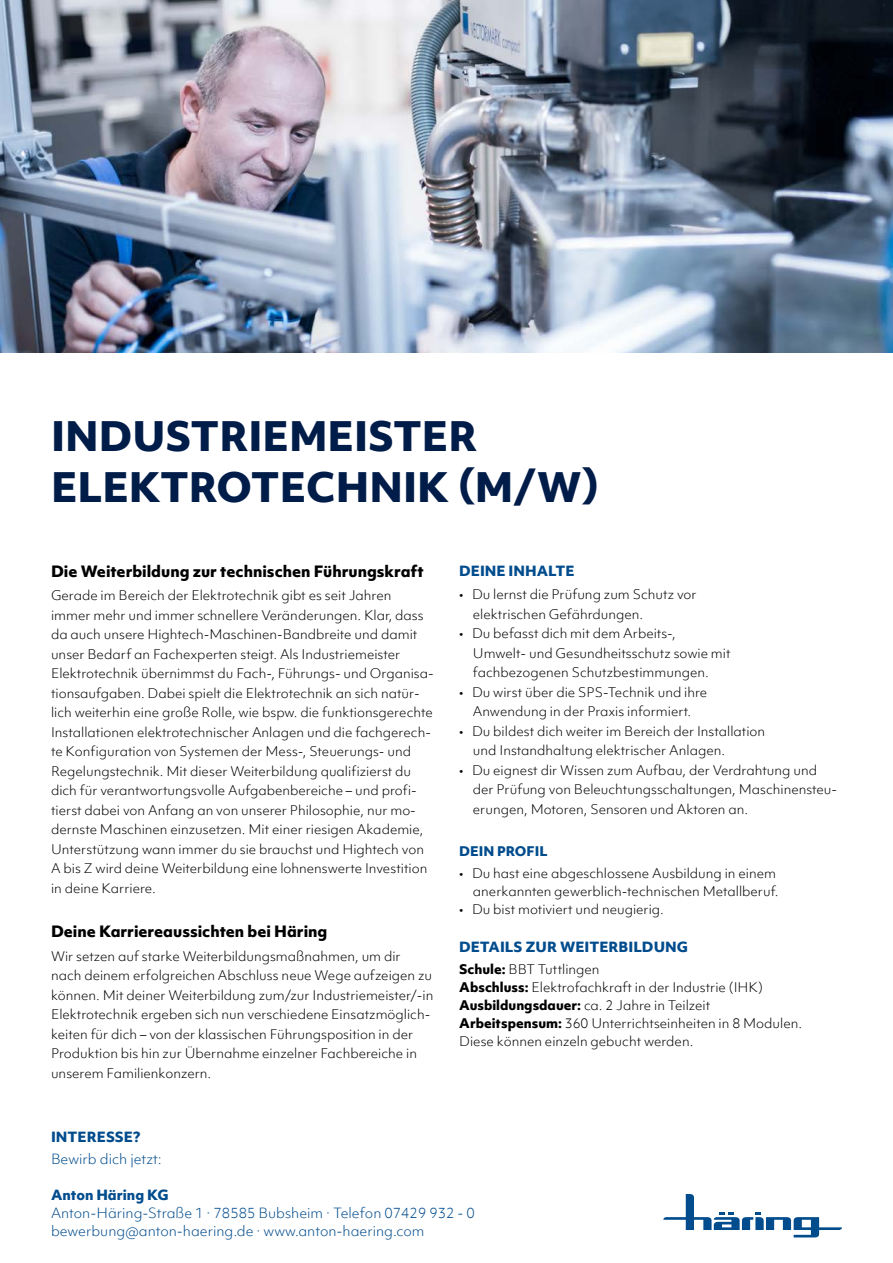
<style>
.page{position:relative;width:893px;height:1263px;background:#fff}
.page>*{position:absolute;margin:0;border:0;box-sizing:border-box;transform-origin:0 0}
.t1{font:800 39px/51px "Objektiv Mk 1";color:#001c49}
.t2{font:800 15px "Objektiv Mk 1";color:#000}
.t3{font:300 13.5px/18px "Objektiv Mk 1";color:#004c8d}
.t4{font:800 13.5px "Objektiv Mk 1";color:#004c8d}
.t5{font:300 12.75px/19.5px "Objektiv Mk 1";color:#000}
.t6{font:800 12.75px "Objektiv Mk 1";color:#004c8d}
.s1{font-weight:800}
</style>
<div class="page">
<img style="left:0;top:0;width:893px;height:353px">
<svg style="left:663px;top:1194px;width:179px;height:43px"></svg>
<h1 class="t1" style="left:51px;top:410px;width:550px">INDUSTRIEMEISTER<br>ELEKTROTECHNIK (M/W)</h1>
<p class="t2" style="left:51px;top:560px;width:374px">Die Weiterbildung zur technischen Führungskraft</p>
<p class="t5" style="left:51px;top:586px;width:384px">Gerade im Bereich der Elektrotechnik gibt es seit Jahren immer mehr und immer schnellere Veränderungen. Klar, dass da auch unsere Hightech-Maschinen-Bandbreite und damit unser Bedarf an Fachexperten steigt. Als Industriemeister Elektrotechnik übernimmst du Fach-, Führungs- und Organisa&shy;tionsaufgaben. Dabei spielt die Elektrotechnik an sich natür&shy;lich weiterhin eine große Rolle, wie bspw. die funktionsgerechte Installationen elektrotechnischer Anlagen und die fachgerech&shy;te Konfiguration von Systemen der Mess-, Steuerungs- und Regelungstechnik. Mit dieser Weiterbildung qualifizierst du dich für verantwortungsvolle Aufgabenbereiche – und profi&shy;tierst dabei von Anfang an von unserer Philosophie, nur mo&shy;dernste Maschinen einzusetzen. Mit einer riesigen Akademie, Unterstützung wann immer du sie brauchst und Hightech von A bis Z wird deine Weiterbildung eine lohnenswerte Investition in deine Karriere.</p>
<p class="t2" style="left:51px;top:920px;width:278px">Deine Karriereaussichten bei Häring</p>
<p class="t5" style="left:51px;top:946px;width:384px">Wir setzen auf starke Weiterbildungsmaßnahmen, um dir nach deinem erfolgreichen Abschluss neue Wege aufzeigen zu können. Mit deiner Weiterbildung zum/zur Industriemeister/-in Elektrotechnik ergeben sich nun verschiedene Einsatzmöglich&shy;keiten für dich – von der klassischen Führungsposition in der Produktion bis hin zur Übernahme einzelner Fachbereiche in unserem Familienkonzern.</p>
<p class="t4" style="left:459px;top:561px;width:117px">DEINE INHALTE</p>
<p class="t5" style="left:473px;top:585px;width:225px;text-indent:-14px">• Du lernst die Prüfung zum Schutz vor elektrischen Gefährdungen.</p>
<p class="t5" style="left:473px;top:624px;width:259px;text-indent:-14px">• Du befasst dich mit dem Arbeits-,<br>Umwelt- und Gesundheitsschutz sowie mit fachbezogenen Schutzbestimmungen.</p>
<p class="t5" style="left:459px;top:682px;width:249px;text-align:center">• Du wirst über die SPS-Technik und ihre<br>Anwendung in der Praxis informiert.</p>
<p class="t5" style="left:473px;top:721px;width:294px;text-indent:-14px">• Du bildest dich weiter im Bereich der Installation und Instandhaltung elektrischer Anlagen.</p>
<p class="t5" style="left:473px;top:760px;width:366px;text-indent:-14px">• Du eignest dir Wissen zum Aufbau, der Verdrahtung und der Prüfung von Beleuchtungsschaltungen, Maschinensteu&shy;erungen, Motoren, Sensoren und Aktoren an.</p>
<p class="t6" style="left:459px;top:842px;width:90px">DEIN PROFIL</p>
<p class="t5" style="left:459px;top:864px;width:321px;line-height:18px;text-align:right">• Du hast eine abgeschlossene Ausbildung in einem anerkannten gewerblich-technischen Metallberuf.</p>
<p class="t5" style="left:459px;top:900px;width:206px">• Du bist motiviert und neugierig.</p>
<p class="t4" style="left:459px;top:937px;width:230px">DETAILS ZUR WEITERBILDUNG</p>
<p class="t5" style="left:459px;top:960px;width:344px;line-height:18px"><span class="s1">Schule:</span> BBT Tuttlingen<br><span class="s1">Abschluss:</span> Elektrofachkraft in der Industrie (IHK)<br><span class="s1">Ausbildungsdauer:</span> ca. 2 Jahre in Teilzeit <span class="s1">Arbeitspensum:</span> 360 Unterrichtseinheiten in 8 Modulen.<br>Diese können einzeln gebucht werden.</p>
<p class="t4" style="left:51px;top:1127px;width:91px">INTERESSE?</p>
<p class="t3" style="left:51px;top:1150px;width:112px">Bewirb dich jetzt:</p>
<p class="t4" style="left:51px;top:1185px;width:119px">Anton Häring KG</p>
<p class="t3" style="left:51px;top:1204px;width:425px">Anton-Häring-Straße 1 ∙ 78585 Bubsheim ∙ Telefon 07429 932 - 0 bewerbung@anton-haering.de ∙ www.anton-haering.com</p>
</div>
